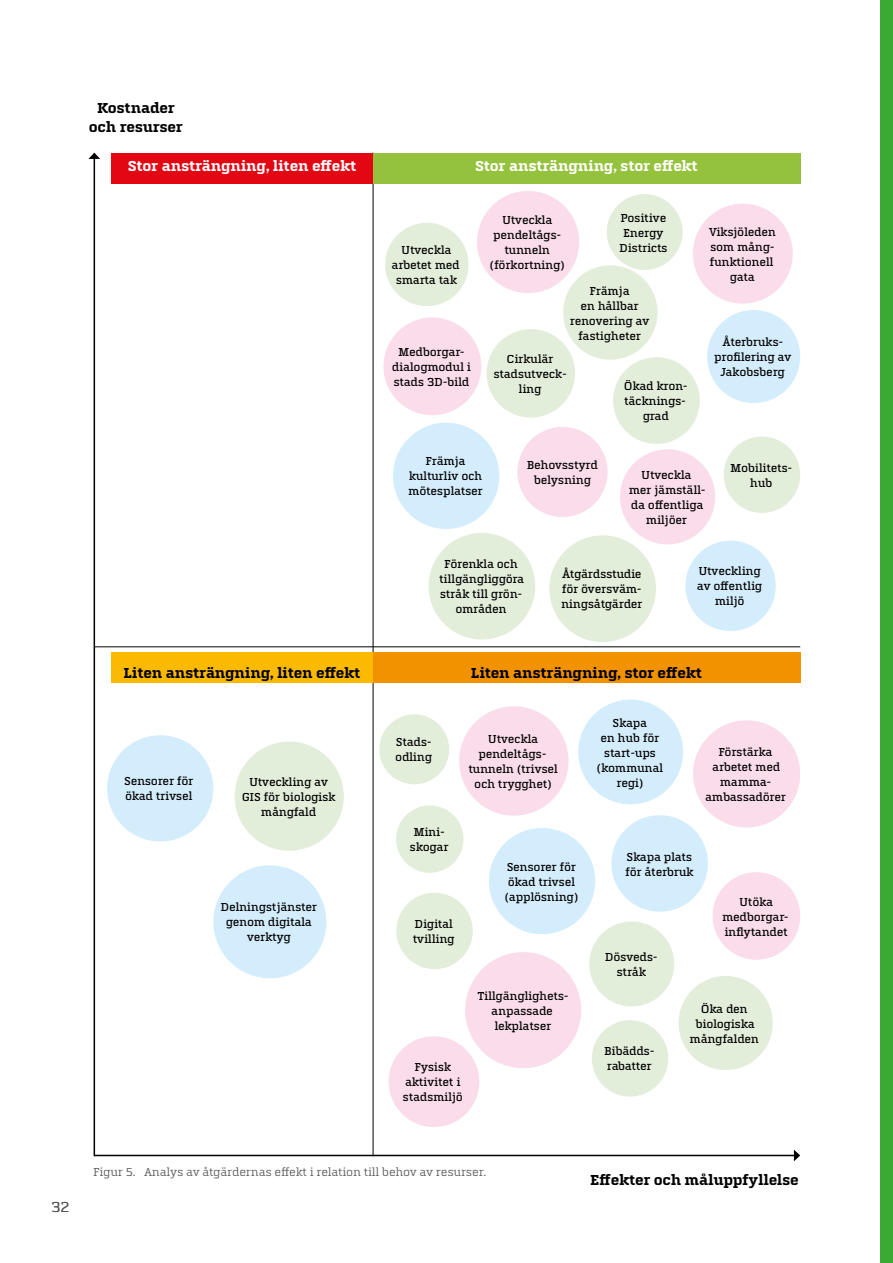
<style>
.page{position:relative;width:893px;height:1263px;background:#fff}
.page>*{position:absolute;margin:0;border:0;box-sizing:border-box;transform-origin:0 0}
.t1{font:700 15px/19.5px "Quitador For Jarfalla";letter-spacing:-.02em;color:#000;text-align:center}
.t2{font:700 15px "Quitador For Jarfalla";letter-spacing:-.02em;color:#fff}
.t3{font:15px "Quitador For Jarfalla";letter-spacing:-.02em;color:#000}
.t4{font:15px "Quitador For Jarfalla";color:#575756}
.t5{font:500 12px/15px "Quitador For Jarfalla";letter-spacing:-.03em;color:#000;text-align:center}
.t6{font:12px "Quitador For Jarfalla";letter-spacing:-.02em;color:#575756}
</style>
<div class="page">
<div style="left:880px;top:0;width:13px;height:1263px;background:#3aaa35"></div>
<hr style="left:94px;top:1155px;width:701px;height:1px;background:#000">
<hr style="left:94px;top:158px;width:1px;height:998px;background:#000">
<hr style="left:94px;top:646px;width:706px;height:1px;background:#000">
<hr style="left:373px;top:153px;width:1px;height:1003px;background:#000">
<svg style="left:88px;top:153px;width:12px;height:6px"></svg>
<div style="left:111px;top:153px;width:262px;height:30px;background:#e30613"></div>
<div style="left:373px;top:153px;width:427px;height:30px;background:#94c23d"></div>
<div style="left:487px;top:329px;width:88px;height:89px;background:#e2eeda;border-radius:50%"></div>
<div style="left:393px;top:423px;width:106px;height:106px;background:#d4edfc;border-radius:50%"></div>
<div style="left:517px;top:427px;width:91px;height:90px;background:#fadceb;border-radius:50%"></div>
<div style="left:477px;top:191px;width:102px;height:102px;background:#fadceb;border-radius:50%"></div>
<div style="left:613px;top:357px;width:87px;height:87px;background:#e2eeda;border-radius:50%"></div>
<div style="left:563px;top:265px;width:94px;height:95px;background:#e2eeda;border-radius:50%"></div>
<div style="left:607px;top:194px;width:76px;height:76px;background:#e2eeda;border-radius:50%"></div>
<div style="left:385px;top:223px;width:83px;height:83px;background:#e2eeda;border-radius:50%"></div>
<div style="left:693px;top:204px;width:100px;height:100px;background:#fadceb;border-radius:50%"></div>
<div style="left:383px;top:317px;width:98px;height:98px;background:#fadceb;border-radius:50%"></div>
<div style="left:707px;top:310px;width:93px;height:93px;background:#d4edfc;border-radius:50%"></div>
<div style="left:429px;top:533px;width:106px;height:106px;background:#e2eeda;border-radius:50%"></div>
<div style="left:685px;top:541px;width:91px;height:90px;background:#d4edfc;border-radius:50%"></div>
<div style="left:724px;top:436px;width:76px;height:77px;background:#e2eeda;border-radius:50%"></div>
<div style="left:549px;top:535px;width:107px;height:107px;background:#e2eeda;border-radius:50%"></div>
<div style="left:620px;top:449px;width:95px;height:95px;background:#fadceb;border-radius:50%"></div>
<div style="left:111px;top:652px;width:262px;height:31px;background:#fbba00"></div>
<div style="left:373px;top:652px;width:427px;height:31px;background:#f39200"></div>
<div style="left:107px;top:735px;width:106px;height:106px;background:#d4edfc;border-radius:50%"></div>
<div style="left:235px;top:742px;width:109px;height:109px;background:#e2eeda;border-radius:50%"></div>
<div style="left:213px;top:865px;width:113px;height:113px;background:#d4edfc;border-radius:50%"></div>
<svg style="left:794px;top:1149px;width:6px;height:12px"></svg>
<div style="left:379px;top:714px;width:70px;height:70px;background:#e2eeda;border-radius:50%"></div>
<div style="left:396px;top:805px;width:67px;height:68px;background:#e2eeda;border-radius:50%"></div>
<div style="left:396px;top:893px;width:77px;height:76px;background:#e2eeda;border-radius:50%"></div>
<div style="left:459px;top:706px;width:109px;height:110px;background:#fadceb;border-radius:50%"></div>
<div style="left:489px;top:828px;width:106px;height:106px;background:#d4edfc;border-radius:50%"></div>
<div style="left:611px;top:815px;width:97px;height:97px;background:#d4edfc;border-radius:50%"></div>
<div style="left:578px;top:699px;width:105px;height:105px;background:#d4edfc;border-radius:50%"></div>
<div style="left:693px;top:720px;width:107px;height:107px;background:#fadceb;border-radius:50%"></div>
<div style="left:589px;top:921px;width:85px;height:85px;background:#e2eeda;border-radius:50%"></div>
<div style="left:592px;top:1020px;width:76px;height:76px;background:#e2eeda;border-radius:50%"></div>
<div style="left:389px;top:1036px;width:90px;height:91px;background:#fadceb;border-radius:50%"></div>
<div style="left:465px;top:952px;width:116px;height:116px;background:#fadceb;border-radius:50%"></div>
<div style="left:679px;top:976px;width:94px;height:94px;background:#e2eeda;border-radius:50%"></div>
<div style="left:713px;top:872px;width:87px;height:88px;background:#fadceb;border-radius:50%"></div>
<p class="t1" style="left:89px;top:98px;width:95px">Kostnader och resurser</p>
<p class="t2" style="left:128px;top:158px;width:230px">Stor ansträngning, liten efekt</p>
<p class="t2" style="left:475px;top:158px;width:224px">Stor ansträngning, stor efekt</p>
<p class="t5" style="left:620px;top:210px;width:47px;text-align:left">Positive<br>Energy</p>
<p class="t5" style="left:490px;top:213px;width:77px">Utveckla pendeltågs&shy;tunneln (förkortning)</p>
<p class="t5" style="left:709px;top:224px;width:69px">Viksjöleden som mång&shy;funktionell gata</p>
<p class="t5" style="left:401px;top:243px;width:52px">Utveckla</p>
<p class="t5" style="left:619px;top:240px;width:50px">Districts</p>
<p class="t5" style="left:392px;top:258px;width:70px">arbetet med smarta tak</p>
<p class="t5" style="left:570px;top:283px;width:81px">Främja<br>en hållbar renovering av fastigheter</p>
<p class="t5" style="left:392px;top:344px;width:81px">Medborgar&shy;dialogmodul i stads 3D-bild</p>
<p class="t5" style="left:714px;top:335px;width:79px">Återbruks&shy;proflering av<br>Jakobsberg</p>
<p class="t5" style="left:493px;top:351px;width:75px">Cirkulär stadsutveck&shy;ling</p>
<p class="t5" style="left:624px;top:379px;width:65px">Ökad kron&shy;täcknings&shy;grad</p>
<p class="t5" style="left:408px;top:454px;width:76px">Främja kulturliv och mötesplatser</p>
<p class="t5" style="left:527px;top:458px;width:72px">Behovsstyrd belysning</p>
<p class="t5" style="left:629px;top:467px;width:78px">Utveckla<br>mer jämställ&shy;da ofentliga miljöer</p>
<p class="t5" style="left:730px;top:460px;width:64px">Mobilitets&shy;hub</p>
<p class="t5" style="left:439px;top:557px;width:87px">Förenkla och tillgängliggöra stråk till grön&shy;områden</p>
<p class="t5" style="left:697px;top:564px;width:67px">Utveckling av ofentlig miljö</p>
<p class="t5" style="left:561px;top:567px;width:83px;text-align:justify">Åtgärdsstudie för översväm&shy;ningsåtgärder</p>
<p class="t1" style="left:124px;top:663px;width:238px">Liten ansträngning, liten efekt</p>
<p class="t1" style="left:471px;top:663px;width:233px">Liten ansträngning, stor efekt</p>
<p class="t3" style="left:507px;top:665px;width:218px">Liten ansträngning, stor efekt</p>
<p class="t5" style="left:124px;top:774px;width:71px;text-align:left">Sensorer för ökad trivsel</p>
<p class="t5" style="left:242px;top:774px;width:95px">Utveckling av<br>GIS för biologisk mångfald</p>
<p class="t5" style="left:221px;top:900px;width:98px">Delningstjänster genom digitala verktyg</p>
<p class="t5" style="left:395px;top:735px;width:38px;text-align:left">Stads&shy;odling</p>
<p class="t5" style="left:410px;top:825px;width:41px">Mini&shy;skogar</p>
<p class="t5" style="left:413px;top:916px;width:43px;text-align:left">Digital tvilling</p>
<p class="t5" style="left:468px;top:732px;width:91px">Utveckla pendeltågs&shy;tunneln (trivsel och trygghet)</p>
<p class="t5" style="left:597px;top:715px;width:68px">Skapa<br>en hub för start-ups (kommunal regi)</p>
<p class="t5" style="left:705px;top:744px;width:83px">Förstärka arbetet med mamma&shy;ambassadörer</p>
<p class="t5" style="left:504px;top:859px;width:76px;text-align:left">Sensorer för ökad trivsel (applösning)</p>
<p class="t5" style="left:625px;top:849px;width:70px;text-align:left">Skapa plats för återbruk</p>
<p class="t5" style="left:605px;top:949px;width:54px">Dösveds&shy;stråk</p>
<p class="t5" style="left:722px;top:894px;width:68px">Utöka medborgar&shy;infytandet</p>
<p class="t5" style="left:477px;top:988px;width:93px">Tillgänglighets&shy;anpassade lekplatser</p>
<p class="t5" style="left:690px;top:1001px;width:71px">Öka den biologiska mångfalden</p>
<p class="t5" style="left:604px;top:1044px;width:52px">Bibädds-</p>
<p class="t5" style="left:414px;top:1060px;width:38px">Fysisk</p>
<p class="t5" style="left:607px;top:1059px;width:46px">rabatter</p>
<p class="t5" style="left:403px;top:1075px;width:62px;text-align:left">aktivitet i stadsmiljö</p>
<p class="t4" style="left:51px;top:1199px;width:20px">32</p>
<p class="t6" style="left:93px;top:1165px;width:395px">Figur 5. Analys av åtgärdernas efekt i relation till behov av resurser.</p>
<p class="t1" style="left:590px;top:1170px;width:210px">Efekter och måluppfyllelse</p>
</div>
